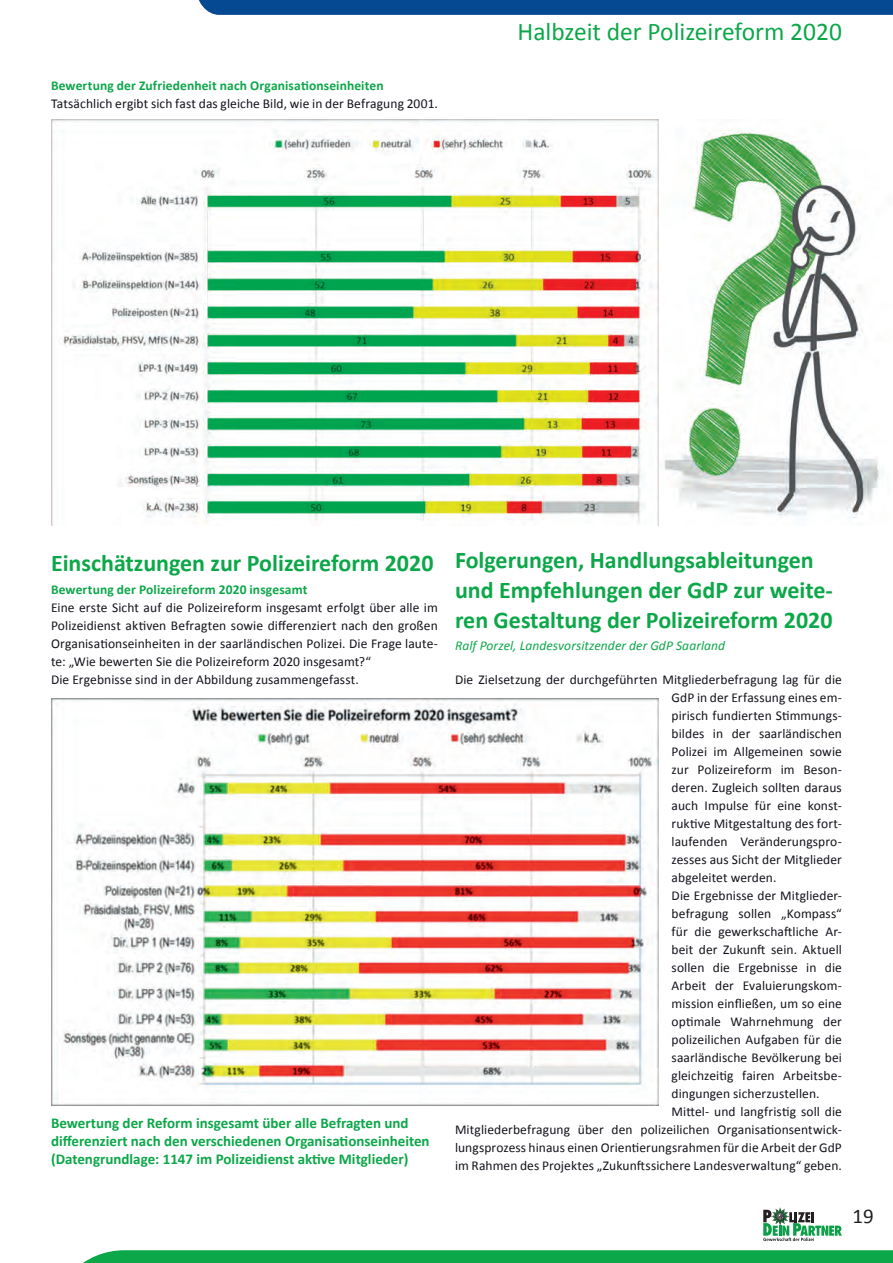
<style>
.page{position:relative;width:893px;height:1263px;background:#fff}
.page>*{position:absolute;margin:0;border:0;box-sizing:border-box;transform-origin:0 0}
.t1{font:25.5px "Calibri";color:#0ca749}
.t2{font:700 24px/30px "Calibri";color:#0ca749}
.t3{font:21px "Calibri";color:#231f20}
.t4{font:700 15px/18px "Calibri";color:#0ca749}
.t5{font:13.5px/18px "Calibri";letter-spacing:.005em;color:#14121b}
.t6{font:700 13.5px "Calibri";letter-spacing:.01em;color:#0ca749}
.t7{font:italic 13.5px "Calibri";letter-spacing:.005em;color:#0ca749}
</style>
<div class="page">
<svg style="left:198px;top:0;width:695px;height:15px;background:#094c94"></svg>
<svg style="left:83px;top:1250px;width:810px;height:13px;background:#14aa4f"></svg>
<svg style="left:763px;top:1208px;width:79px;height:33px"></svg>
<img style="left:664px;top:130px;width:219px;height:388px">
<img style="left:51px;top:119px;width:608px;height:407px">
<img style="left:51px;top:699px;width:608px;height:406px">
<p class="t6" style="left:51px;top:77px;width:334px">Bewertung der Zufriedenheit nach Organisationseinheiten</p>
<p class="t5" style="left:51px;top:94px;width:388px">Tatsächlich ergibt sich fast das gleiche Bild, wie in der Befragung 2001.</p>
<h1 class="t1" style="left:518px;top:16px;width:326px">Halbzeit der Polizeireform 2020</h1>
<h2 class="t2" style="left:51px;top:546px;width:384px">Einschätzungen zur Polizeireform 2020</h2>
<p class="t6" style="left:51px;top:581px;width:258px">Bewertung der Polizeireform 2020 insgesamt</p>
<p class="t5" style="left:51px;top:598px;width:388px">Eine erste Sicht auf die Polizeireform insgesamt erfolgt über alle im Polizeidienst aktiven Befragten sowie differenziert nach den großen Organisationseinheiten in der saarländischen Polizei. Die Frage laute&shy;te: „Wie bewerten Sie die Polizeireform 2020 insgesamt?“<br>Die Ergebnisse sind in der Abbildung zusammengefasst.</p>
<p class="t4" style="left:51px;top:1113px;width:380px">Bewertung der Reform insgesamt über alle Befragten und differenziert nach den verschiedenen Organisationseinheiten (Datengrundlage: 1147 im Polizeidienst aktive Mitglieder)</p>
<h2 class="t2" style="left:455px;top:544px;width:379px">Folgerungen, Handlungsableitungen und Empfehlungen der GdP zur weite&shy;ren Gestaltung der Polizeireform 2020</h2>
<p class="t7" style="left:455px;top:637px;width:272px">Ralf Porzel, Landesvorsitzender der GdP Saarland</p>
<p class="t5" style="left:455px;top:670px;width:388px">Die Zielsetzung der durchgeführten Mitgliederbefragung lag für die</p>
<p class="t5" style="left:672px;top:688px;width:172px">GdP in der Erfassung eines em-</p>
<p class="t5" style="left:672px;top:706px;width:172px">pirisch fundierten Stimmungs-</p>
<p class="t5" style="left:672px;top:724px;width:172px">bildes in der saarländischen</p>
<p class="t5" style="left:672px;top:742px;width:172px">Polizei im Allgemeinen sowie</p>
<p class="t5" style="left:672px;top:760px;width:172px">zur Polizeireform im Beson-</p>
<p class="t5" style="left:672px;top:778px;width:172px">deren. Zugleich sollten daraus</p>
<p class="t5" style="left:672px;top:796px;width:172px">auch Impulse für eine konst-</p>
<p class="t5" style="left:672px;top:814px;width:172px">ruktive Mitgestaltung des fort-</p>
<p class="t5" style="left:672px;top:832px;width:172px">laufenden Veränderungspro-</p>
<p class="t5" style="left:672px;top:850px;width:172px">zesses aus Sicht der Mitglieder</p>
<p class="t5" style="left:672px;top:868px;width:106px">abgeleitet werden.</p>
<p class="t5" style="left:672px;top:886px;width:172px">Die Ergebnisse der Mitglieder-</p>
<p class="t5" style="left:672px;top:904px;width:172px">befragung sollen „Kompass“</p>
<p class="t5" style="left:672px;top:922px;width:172px">für die gewerkschaftliche Ar-</p>
<p class="t5" style="left:672px;top:940px;width:172px">beit der Zukunft sein. Aktuell</p>
<p class="t5" style="left:672px;top:958px;width:172px">sollen die Ergebnisse in die</p>
<p class="t5" style="left:672px;top:976px;width:172px">Arbeit der Evaluierungskom-</p>
<p class="t5" style="left:672px;top:994px;width:172px">mission einfließen, um so eine</p>
<p class="t5" style="left:672px;top:1012px;width:172px">optimale Wahrnehmung der</p>
<p class="t5" style="left:672px;top:1030px;width:172px">polizeilichen Aufgaben für die</p>
<p class="t5" style="left:672px;top:1048px;width:172px">saarländische Bevölkerung bei</p>
<p class="t5" style="left:672px;top:1066px;width:172px">gleichzeitig fairen Arbeitsbe-</p>
<p class="t5" style="left:672px;top:1084px;width:149px">dingungen sicherzustellen.</p>
<p class="t5" style="left:672px;top:1102px;width:172px">Mittel- und langfristig soll die</p>
<p class="t5" style="left:455px;top:1120px;width:388px">Mitgliederbefragung über den polizeilichen Organisationsentwick-</p>
<p class="t5" style="left:455px;top:1138px;width:388px">lungsprozess hinaus einen Orientierungsrahmen für die Arbeit der GdP</p>
<p class="t5" style="left:455px;top:1156px;width:388px">im Rahmen des Projektes „Zukunftssichere Landesverwaltung“ geben.</p>
<h3 class="t3" style="left:853px;top:1203px;width:23px">19</h3>
</div>
